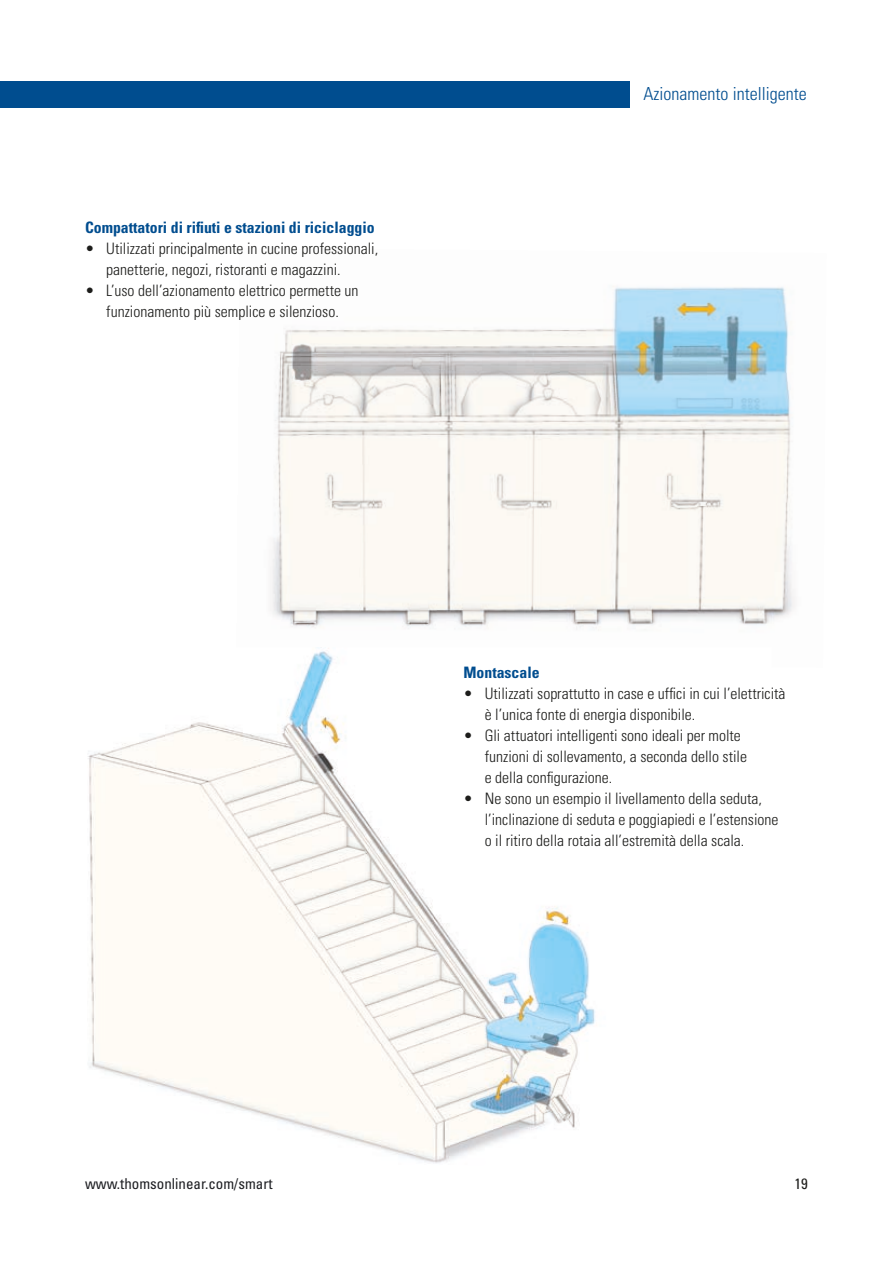
<style>
.page{position:relative;width:893px;height:1263px;background:#fff}
.page>*{position:absolute;margin:0;border:0;box-sizing:border-box;transform-origin:0 0}
.t1{font:300 condensed 18px "Univers";color:#004d8f}
.t2{font:300 condensed 15.75px/21px "Univers";color:#1d1d1b}
.t3{font:700 condensed 15.75px "Univers";color:#004d8f}
.t4{font:condensed 15px "Univers";color:#1c1d21}
.t5{font:condensed 15px "Univers";color:#1d1d1b}
</style>
<div class="page">
<div style="left:0;top:81px;width:629px;height:27px;background:#004d8f"></div>
<img style="left:272px;top:286px;width:523px;height:344px">
<img style="left:88px;top:647px;width:507px;height:516px">
<p class="t3" style="left:85px;top:218px;width:291px">Compattatori di rifiuti e stazioni di riciclaggio</p>
<p class="t2" style="left:106px;top:238px;width:273px;text-indent:-21px">• Utilizzati principalmente in cucine professionali, panetterie, negozi, ristoranti e magazzini.</p>
<p class="t2" style="left:85px;top:280px;width:275px;text-align:center">• L’uso dell’azionamento elettrico permette un funzionamento più semplice e silenzioso.</p>
<p class="t1" style="left:644px;top:82px;width:165px">Azionamento intelligente</p>
<p class="t4" style="left:85px;top:1174px;width:189px">www.thomsonlinear.com/smart</p>
<p class="t3" style="left:463px;top:663px;width:78px">Montascale</p>
<p class="t2" style="left:485px;top:683px;width:302px;text-indent:-21px">• Utilizzati soprattutto in case e uffici in cui l’elettricità è l’unica fonte di energia disponibile.</p>
<p class="t2" style="left:485px;top:725px;width:264px;text-indent:-21px">• Gli attuatori intelligenti sono ideali per molte funzioni di sollevamento, a seconda dello stile e della configurazione.</p>
<p class="t2" style="left:485px;top:788px;width:295px;text-indent:-21px">• Ne sono un esempio il livellamento della seduta, l’inclinazione di seduta e poggiapiedi e l’estensione o il ritiro della rotaia all’estremità della scala.</p>
<p class="t5" style="left:795px;top:1174px;width:15px">19</p>
</div>
